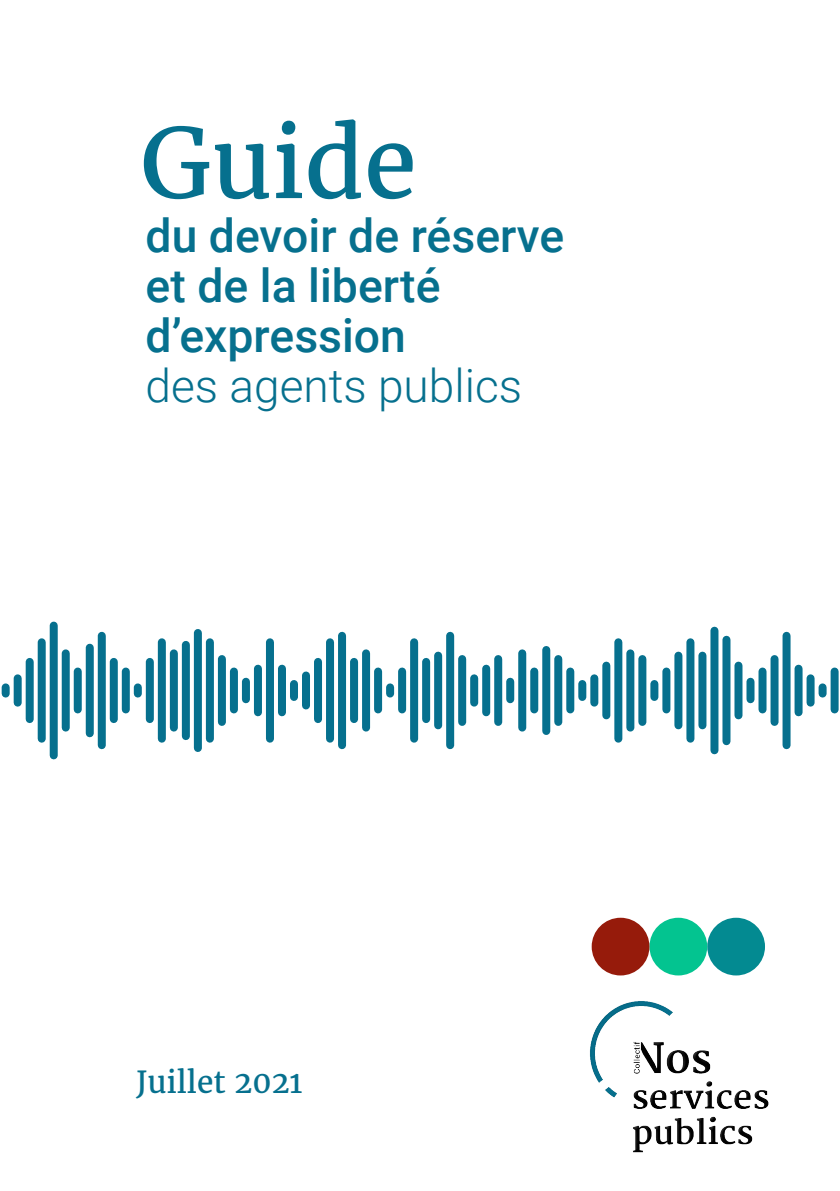
<style>
.page{position:relative;width:840px;height:1191px;background:#fff}
.page>*{position:absolute;margin:0;border:0;box-sizing:border-box;transform-origin:0 0}
.Basic_roboto{font:96px "Merriweather";color:#06708e}
.Basic_roboto-2{font:500 46.2px "Roboto";color:#06708e}
.Basic_roboto-3{font:300 46px "Roboto";color:#06708e}
.Basic_roboto-4{font:30px "Merriweather";color:#06708e}
</style>
<div class="page">
<div style="left:706px;top:917px;width:58px;height:58px;background:#038a91;border-radius:50%"></div>
<div style="left:649px;top:917px;width:57px;height:58px;background:#03c490;border-radius:50%"></div>
<div style="left:591px;top:917px;width:58px;height:58px;background:#961b0b;border-radius:50%"></div>
<div style="left:2px;top:687px;width:8px;height:6px;background:#06708e"></div>
<div style="left:482px;top:668px;width:8px;height:44px;background:#06708e"></div>
<div style="left:242px;top:681px;width:8px;height:18px;background:#06708e"></div>
<div style="left:722px;top:640px;width:8px;height:101px;background:#06708e"></div>
<div style="left:122px;top:671px;width:8px;height:38px;background:#06708e"></div>
<div style="left:602px;top:665px;width:8px;height:50px;background:#06708e"></div>
<div style="left:362px;top:653px;width:8px;height:74px;background:#06708e"></div>
<div style="left:14px;top:678px;width:8px;height:24px;background:#06708e"></div>
<div style="left:494px;top:659px;width:8px;height:63px;background:#06708e"></div>
<div style="left:254px;top:668px;width:8px;height:44px;background:#06708e"></div>
<div style="left:734px;top:665px;width:8px;height:50px;background:#06708e"></div>
<div style="left:134px;top:687px;width:8px;height:6px;background:#06708e"></div>
<div style="left:614px;top:642px;width:8px;height:96px;background:#06708e"></div>
<div style="left:374px;top:671px;width:8px;height:38px;background:#06708e"></div>
<div style="left:26px;top:662px;width:8px;height:57px;background:#06708e"></div>
<div style="left:506px;top:681px;width:8px;height:18px;background:#06708e"></div>
<div style="left:266px;top:642px;width:8px;height:96px;background:#06708e"></div>
<div style="left:746px;top:681px;width:8px;height:18px;background:#06708e"></div>
<div style="left:146px;top:662px;width:8px;height:57px;background:#06708e"></div>
<div style="left:626px;top:653px;width:8px;height:74px;background:#06708e"></div>
<div style="left:386px;top:687px;width:8px;height:6px;background:#06708e"></div>
<div style="left:38px;top:642px;width:8px;height:96px;background:#06708e"></div>
<div style="left:518px;top:653px;width:8px;height:74px;background:#06708e"></div>
<div style="left:278px;top:668px;width:8px;height:44px;background:#06708e"></div>
<div style="left:758px;top:671px;width:8px;height:38px;background:#06708e"></div>
<div style="left:158px;top:642px;width:8px;height:96px;background:#06708e"></div>
<div style="left:638px;top:659px;width:8px;height:63px;background:#06708e"></div>
<div style="left:398px;top:671px;width:8px;height:38px;background:#06708e"></div>
<div style="left:50px;top:625px;width:8px;height:130px;background:#06708e"></div>
<div style="left:530px;top:671px;width:8px;height:38px;background:#06708e"></div>
<div style="left:290px;top:684px;width:8px;height:13px;background:#06708e"></div>
<div style="left:770px;top:659px;width:8px;height:63px;background:#06708e"></div>
<div style="left:170px;top:653px;width:8px;height:74px;background:#06708e"></div>
<div style="left:650px;top:684px;width:8px;height:13px;background:#06708e"></div>
<div style="left:410px;top:642px;width:8px;height:96px;background:#06708e"></div>
<div style="left:62px;top:653px;width:8px;height:74px;background:#06708e"></div>
<div style="left:542px;top:650px;width:8px;height:81px;background:#06708e"></div>
<div style="left:302px;top:675px;width:8px;height:30px;background:#06708e"></div>
<div style="left:782px;top:636px;width:8px;height:109px;background:#06708e"></div>
<div style="left:182px;top:645px;width:8px;height:91px;background:#06708e"></div>
<div style="left:662px;top:671px;width:8px;height:38px;background:#06708e"></div>
<div style="left:422px;top:662px;width:8px;height:57px;background:#06708e"></div>
<div style="left:74px;top:671px;width:8px;height:38px;background:#06708e"></div>
<div style="left:554px;top:659px;width:8px;height:63px;background:#06708e"></div>
<div style="left:314px;top:662px;width:8px;height:57px;background:#06708e"></div>
<div style="left:794px;top:668px;width:8px;height:44px;background:#06708e"></div>
<div style="left:194px;top:633px;width:8px;height:115px;background:#06708e"></div>
<div style="left:674px;top:655px;width:8px;height:70px;background:#06708e"></div>
<div style="left:434px;top:655px;width:8px;height:70px;background:#06708e"></div>
<div style="left:86px;top:647px;width:8px;height:86px;background:#06708e"></div>
<div style="left:566px;top:671px;width:8px;height:38px;background:#06708e"></div>
<div style="left:326px;top:642px;width:8px;height:96px;background:#06708e"></div>
<div style="left:806px;top:678px;width:8px;height:24px;background:#06708e"></div>
<div style="left:206px;top:642px;width:8px;height:96px;background:#06708e"></div>
<div style="left:686px;top:642px;width:8px;height:96px;background:#06708e"></div>
<div style="left:446px;top:636px;width:8px;height:109px;background:#06708e"></div>
<div style="left:98px;top:636px;width:8px;height:109px;background:#06708e"></div>
<div style="left:578px;top:684px;width:8px;height:13px;background:#06708e"></div>
<div style="left:338px;top:636px;width:8px;height:109px;background:#06708e"></div>
<div style="left:818px;top:687px;width:8px;height:6px;background:#06708e"></div>
<div style="left:218px;top:659px;width:8px;height:63px;background:#06708e"></div>
<div style="left:698px;top:655px;width:8px;height:70px;background:#06708e"></div>
<div style="left:458px;top:659px;width:8px;height:63px;background:#06708e"></div>
<div style="left:110px;top:662px;width:8px;height:57px;background:#06708e"></div>
<div style="left:590px;top:678px;width:8px;height:24px;background:#06708e"></div>
<div style="left:350px;top:662px;width:8px;height:57px;background:#06708e"></div>
<div style="left:830px;top:671px;width:8px;height:38px;background:#06708e"></div>
<div style="left:230px;top:671px;width:8px;height:38px;background:#06708e"></div>
<div style="left:710px;top:630px;width:8px;height:120px;background:#06708e"></div>
<div style="left:470px;top:678px;width:8px;height:24px;background:#06708e"></div>
<img style="left:590px;top:972px;width:179px;height:181px">
<p class="Basic_roboto" style="left:140px;top:99px;width:278px">Guide</p>
<p class="Basic_roboto-2" style="left:145px;top:203px;width:420px">du devoir de réserve</p>
<p class="Basic_roboto-2" style="left:145px;top:253px;width:296px">et de la liberté</p>
<p class="Basic_roboto-2" style="left:145px;top:303px;width:262px">d’expression</p>
<p class="Basic_roboto-3" style="left:145px;top:353px;width:378px">des agents publics</p>
<p class="Basic_roboto-4" style="left:136px;top:1062px;width:168px">Juillet 2021</p>
</div>
